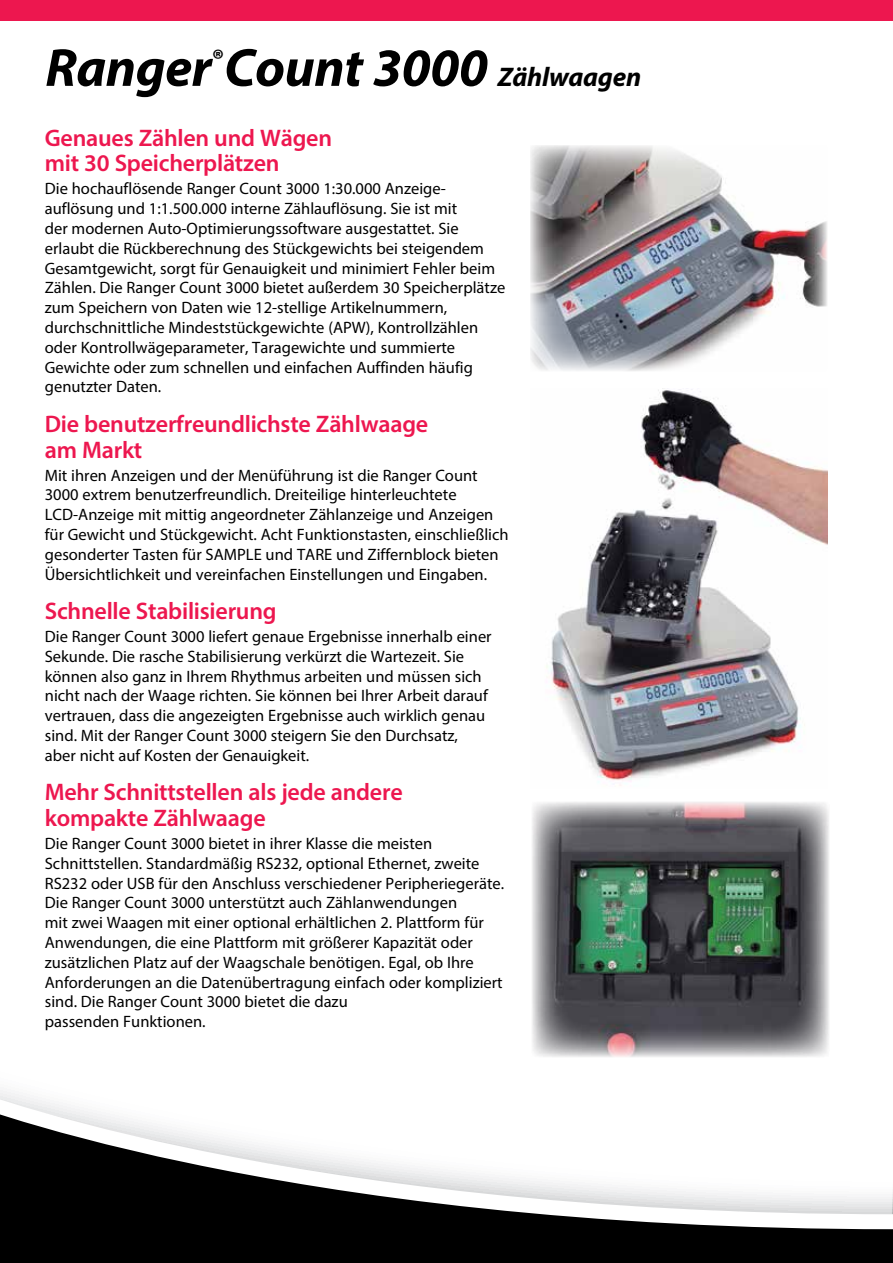
<style>
.page{position:relative;width:893px;height:1263px;background:#fff}
.page>*{position:absolute;margin:0;border:0;box-sizing:border-box;transform-origin:0 0}
.t1{font:italic 700 54px "Myriad Pro";letter-spacing:-.01em;color:#000}
.t2{font:600 24px/25.8px "Myriad Pro";letter-spacing:-.01em;color:#ed174f}
.t3{font:16.5px/19.8px "Myriad Pro";color:#000}
.s1{font-size:27px}
</style>
<div class="page">
<svg style="left:0;top:1096px;width:892px;height:167px"></svg>
<div style="left:0;top:0;width:893px;height:21px;background:#ed174f"></div>
<svg style="left:892px;top:1192px;width:1px;height:71px"></svg>
<img style="left:532px;top:802px;width:297px;height:255px">
<img style="left:530px;top:145px;width:297px;height:226px">
<img style="left:546px;top:389px;width:282px;height:397px">
<h1 class="t1" style="left:45px;top:33px;width:597px">Ranger<sup>®</sup>Count 3000 <span class="s1">Zählwaagen</span></h1>
<h2 class="t2" style="left:45px;top:124px;width:289px">Genaues Zählen und Wägen mit 30 Speicherplätzen</h2>
<p class="t3" style="left:45px;top:179px;width:462px">Die hochauflösende Ranger Count 3000 1:30.000 Anzeige&shy;auflösung und 1:1.500.000 interne Zählauflösung. Sie ist mit<br>der modernen Auto-Optimierungssoftware ausgestattet. Sie erlaubt die Rückberechnung des Stückgewichts bei steigendem Gesamtgewicht, sorgt für Genauigkeit und minimiert Fehler beim Zählen. Die Ranger Count 3000 bietet außerdem 30 Speicherplätze zum Speichern von Daten wie 12-stellige Artikelnummern, durchschnittliche Mindeststückgewichte (APW), Kontrollzählen oder Kontrollwägeparameter, Taragewichte und summierte Gewichte oder zum schnellen und einfachen Auffinden häufig genutzter Daten.</p>
<h2 class="t2" style="left:45px;top:410px;width:385px">Die benutzerfreundlichste Zählwaage am Markt</h2>
<p class="t3" style="left:45px;top:465px;width:465px">Mit ihren Anzeigen und der Menüführung ist die Ranger Count 3000 extrem benutzerfreundlich. Dreiteilige hinterleuchtete LCD-Anzeige mit mittig angeordneter Zählanzeige und Anzeigen für Gewicht und Stückgewicht. Acht Funktionstasten, einschließlich gesonderter Tasten für SAMPLE und TARE und Ziffernblock bieten Übersichtlichkeit und vereinfachen Einstellungen und Eingaben.</p>
<h2 class="t2" style="left:45px;top:597px;width:233px">Schnelle Stabilisierung</h2>
<p class="t3" style="left:45px;top:626px;width:448px">Die Ranger Count 3000 liefert genaue Ergebnisse innerhalb einer Sekunde. Die rasche Stabilisierung verkürzt die Wartezeit. Sie können also ganz in Ihrem Rhythmus arbeiten und müssen sich nicht nach der Waage richten. Sie können bei Ihrer Arbeit darauf vertrauen, dass die angezeigten Ergebnisse auch wirklich genau sind. Mit der Ranger Count 3000 steigern Sie den Durchsatz, aber nicht auf Kosten der Genauigkeit.</p>
<h2 class="t2" style="left:45px;top:778px;width:359px">Mehr Schnittstellen als jede andere kompakte Zählwaage</h2>
<p class="t3" style="left:45px;top:833px;width:461px">Die Ranger Count 3000 bietet in ihrer Klasse die meisten Schnittstellen. Standardmäßig RS232, optional Ethernet, zweite RS232 oder USB für den Anschluss verschiedener Peripheriegeräte.<br>Die Ranger Count 3000 unterstützt auch Zählanwendungen<br>mit zwei Waagen mit einer optional erhältlichen 2. Plattform für Anwendungen, die eine Plattform mit größerer Kapazität oder zusätzlichen Platz auf der Waagschale benötigen. Egal, ob Ihre Anforderungen an die Datenübertragung einfach oder kompliziert sind. Die Ranger Count 3000 bietet die dazu<br>passenden Funktionen.</p>
</div>
